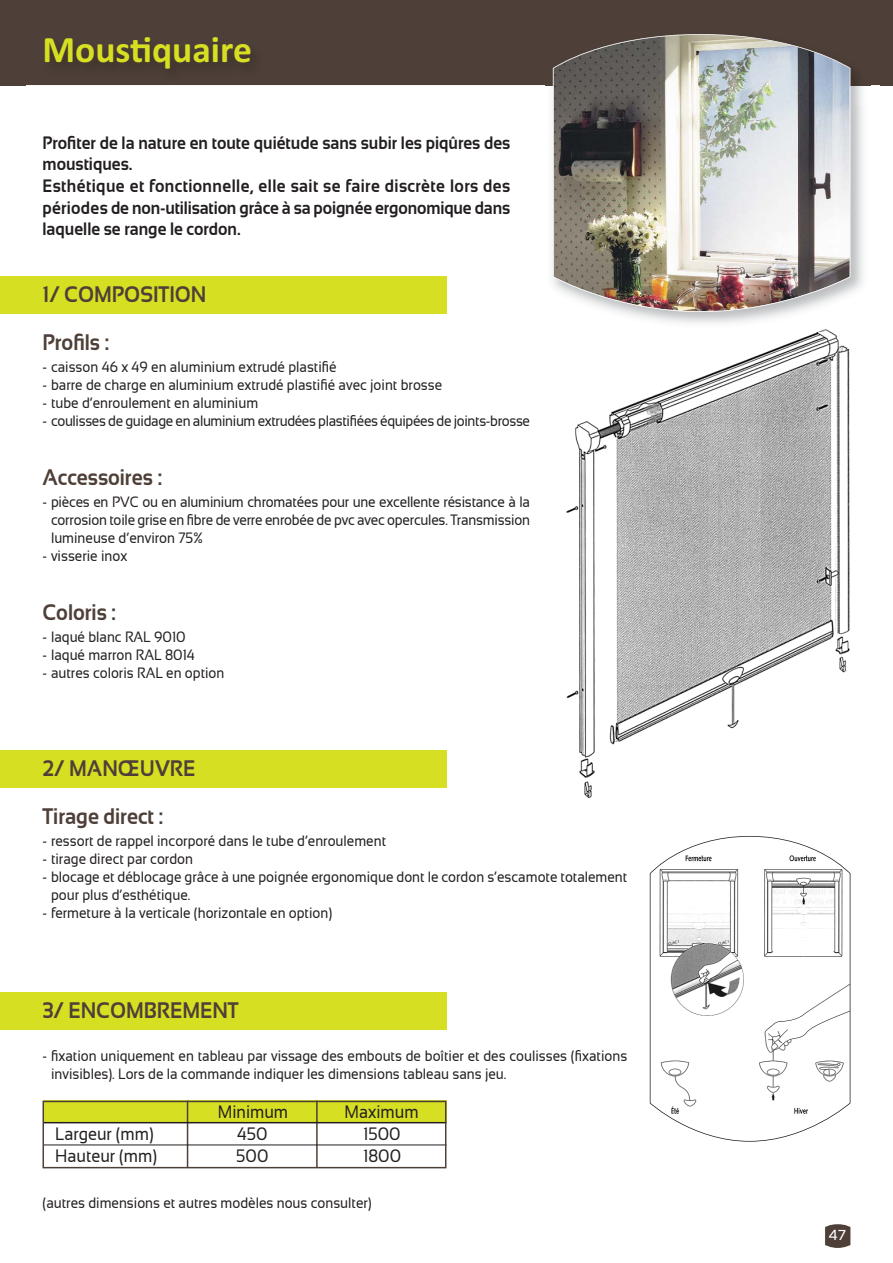
<style>
.page{position:relative;width:893px;height:1263px;background:#fff}
.page>*{position:absolute;margin:0;border:0;box-sizing:border-box;transform-origin:0 0}
.t1{font:700 37.5px "Calibri";color:#d7df23}
.t2{font:700 22.5px/48.6px "Sansation";color:#4e4038;scale:.9 1}
.t3{font:700 18px/21.6px "Sansation";color:#231f20;scale:.9 1}
.t4{font:18px "Sansation";color:#231f20;scale:.9 1}
.t5{font:15px/18px "Sansation";color:#231f20;scale:.9 1}
.t6{font:15px "Sansation";letter-spacing:-.025em;color:#231f20;scale:.9 1}
.t7{font:15px "PF Beau Sans Pro";color:#fff}
</style>
<div class="page">
<div style="left:0;top:0;width:893px;height:85px;background:#4e4038"></div>
<svg style="left:825px;top:1224px;width:25px;height:24px"></svg>
<div style="left:0;top:276px;width:446px;height:38px;background:#d7df23"></div>
<div style="left:0;top:751px;width:446px;height:37px;background:#d7df23"></div>
<div style="left:0;top:993px;width:446px;height:37px;background:#d7df23"></div>
<img style="left:566px;top:332px;width:284px;height:466px">
<svg style="left:650px;top:836px;width:200px;height:306px"></svg>
<div style="left:43px;top:1101px;width:403px;height:22px;background:#d7df23"></div>
<hr style="left:187px;top:1100px;width:1px;height:68px;background:#4e4038">
<hr style="left:316px;top:1100px;width:2px;height:68px;background:#4e4038">
<hr style="left:43px;top:1122px;width:403px;height:1px;background:#231f20">
<hr style="left:43px;top:1144px;width:403px;height:1px;background:#231f20">
<div style="left:43px;top:1101px;width:403px;height:67px;border:2px solid #4e4038"></div>
<img style="left:546px;top:65px;width:324px;height:258px">
<img style="left:818px;top:329px;width:13px;height:3px">
<img style="left:553px;top:34px;width:297px;height:278px">
<h1 class="t1" style="left:43px;top:37px;width:211px">Moustiquaire</h1>
<p class="t3" style="left:43px;top:133px;width:521px">Profiter de la nature en toute quiétude sans subir les piqûres des moustiques.<br>Esthétique et fonctionnelle, elle sait se faire discrète lors des périodes de non-utilisation grâce à sa poignée ergonomique dans laquelle se range le cordon.</p>
<h2 class="t2" style="left:43px;top:272px;width:184px">1/ COMPOSITION<br>Profils :</h2>
<p class="t5" style="left:43px;top:359px;width:328px">- caisson 46 x 49 en aluminium extrudé plastifié</p>
<p class="t5" style="left:43px;top:377px;width:446px">- barre de charge en aluminium extrudé plastifié avec joint brosse</p>
<p class="t5" style="left:43px;top:395px;width:241px">- tube d’enroulement en aluminium</p>
<p class="t6" style="left:43px;top:415px;width:543px">- coulisses de guidage en aluminium extrudées plastifiées équipées de joints-brosse</p>
<h2 class="t2" style="left:43px;top:455px;width:134px">Accessoires :</h2>
<p class="t5" style="left:51px;top:494px;width:534px;text-align:justify;text-indent:-9px">- pièces en PVC ou en aluminium chromatées pour une excellente résistance à la corrosion toile grise en fibre de verre enrobée de pvc avec opercules. Transmission lumineuse d’environ 75%</p>
<p class="t5" style="left:43px;top:548px;width:96px">- visserie inox</p>
<h2 class="t2" style="left:43px;top:590px;width:83px">Coloris :</h2>
<p class="t5" style="left:43px;top:629px;width:161px">- laqué blanc RAL 9010</p>
<p class="t5" style="left:43px;top:647px;width:171px">- laqué marron RAL 8014</p>
<p class="t5" style="left:43px;top:665px;width:204px">- autres coloris RAL en option</p>
<h2 class="t2" style="left:43px;top:746px;width:171px">2/ MANŒUVRE<br>Tirage direct :</h2>
<p class="t5" style="left:43px;top:833px;width:383px">- ressort de rappel incorporé dans le tube d’enroulement</p>
<p class="t5" style="left:43px;top:851px;width:169px">- tirage direct par cordon</p>
<p class="t5" style="left:51px;top:869px;width:642px;text-indent:-9px">- blocage et déblocage grâce à une poignée ergonomique dont le cordon s’escamote totalement pour plus d’esthétique.</p>
<p class="t5" style="left:43px;top:905px;width:323px">- fermeture à la verticale (horizontale en option)</p>
<h2 class="t2" style="left:43px;top:987px;width:219px">3/ ENCOMBREMENT</h2>
<p class="t5" style="left:51px;top:1048px;width:642px;text-indent:-9px">- fixation uniquement en tableau par vissage des embouts de boîtier et des coulisses (fixations invisibles). Lors de la commande indiquer les dimensions tableau sans jeu.</p>
<p class="t4" style="left:218px;top:1105px;width:80px">Minimum</p>
<p class="t4" style="left:345px;top:1105px;width:84px">Maximum</p>
<p class="t4" style="left:55px;top:1127px;width:111px">Largeur (mm)</p>
<p class="t4" style="left:237px;top:1127px;width:35px">450</p>
<p class="t4" style="left:363px;top:1127px;width:43px">1500</p>
<p class="t4" style="left:55px;top:1150px;width:115px">Hauteur (mm)</p>
<p class="t4" style="left:236px;top:1150px;width:37px">500</p>
<p class="t4" style="left:363px;top:1150px;width:43px">1800</p>
<p class="t5" style="left:43px;top:1195px;width:367px">(autres dimensions et autres modèles nous consulter)</p>
<p class="t7" style="left:829px;top:1226px;width:19px">47</p>
</div>
